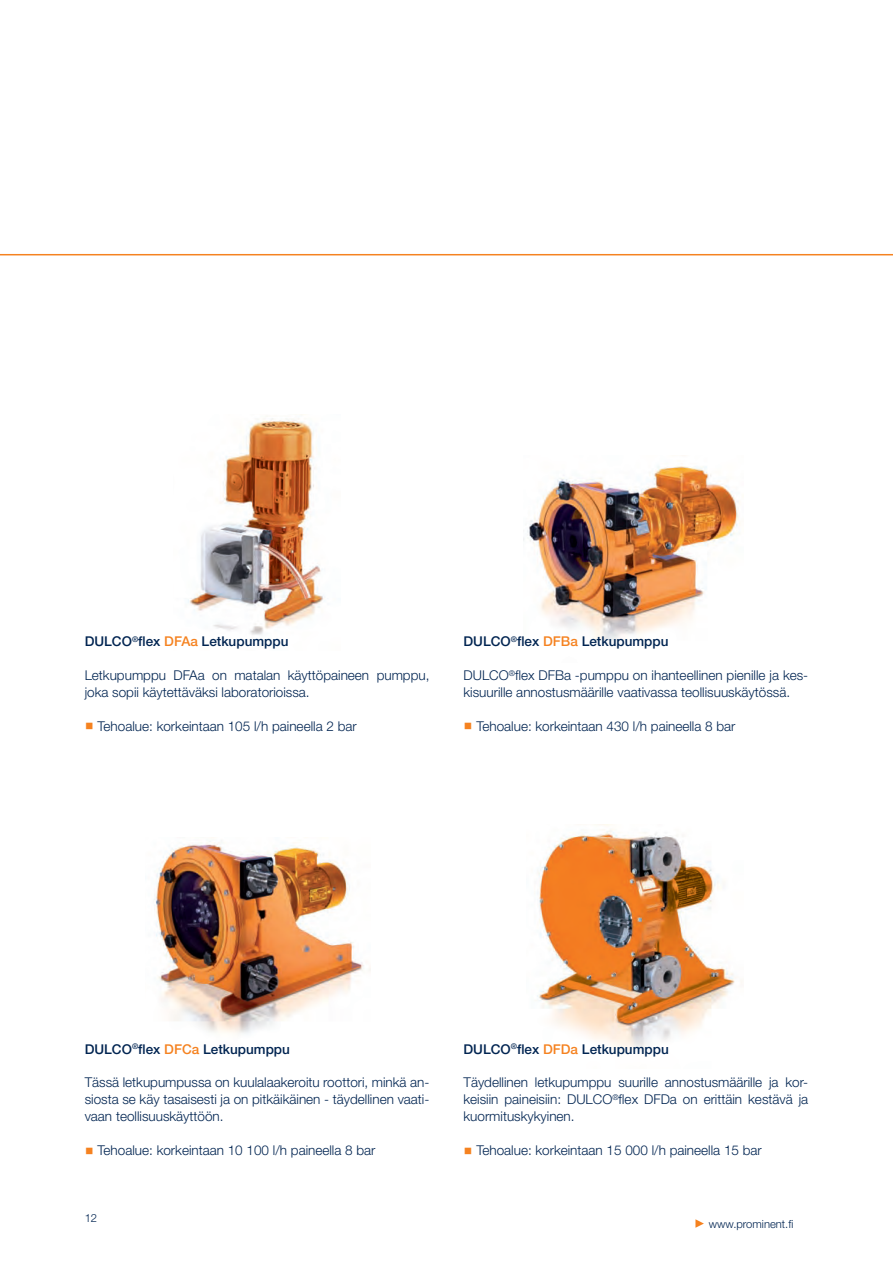
<style>
.page{position:relative;width:893px;height:1262px;background:#fff}
.page>*{position:absolute;margin:0;border:0;box-sizing:border-box;transform-origin:0 0}
.t1{font:300 13.5px/17px "Helvetica Neue";color:#002451;text-align:justify}
.t2{font:500 13.5px "Helvetica Neue";color:#002451}
.t3{font:300 11.25px "Helvetica Neue";color:#002451}
.s1{color:#f58220}
</style>
<div class="page">
<svg style="left:695px;top:1219px;width:8px;height:9px"></svg>
<img style="left:188px;top:418px;width:136px;height:217px">
<img style="left:154px;top:841px;width:217px;height:193px">
<img style="left:537px;top:824px;width:205px;height:225px">
<img style="left:523px;top:463px;width:217px;height:178px">
<hr style="left:0;top:254px;width:892px;height:1px;background:#f58220">
<p class="t2" style="left:85px;top:637px;width:205px">DULCO<sup>®</sup>flex <span class="s1">DFAa</span> Letkupumppu</p>
<p class="t1" style="left:85px;top:668px;width:346px">Letkupumppu DFAa on matalan käyttöpaineen pumppu, joka sopii käytettäväksi laboratorioissa.</p>
<p class="t1" style="left:98px;top:719px;width:260px">Tehoalue: korkeintaan 105 l/h paineella 2 bar</p>
<p class="t2" style="left:463px;top:637px;width:206px">DULCO<sup>®</sup>flex <span class="s1">DFBa</span> Letkupumppu</p>
<p class="t1" style="left:463px;top:668px;width:346px">DULCO<sup>®</sup>flex DFBa -pumppu on ihanteellinen pienille ja kes&shy;kisuurille annostusmäärille vaativassa teollisuuskäytössä.</p>
<p class="t1" style="left:476px;top:719px;width:260px">Tehoalue: korkeintaan 430 l/h paineella 8 bar</p>
<p class="t2" style="left:85px;top:1044px;width:207px">DULCO<sup>®</sup>flex <span class="s1">DFCa</span> Letkupumppu</p>
<p class="t1" style="left:85px;top:1075px;width:346px">Tässä letkupumpussa on kuulalaakeroitu roottori, minkä an&shy;siosta se käy tasaisesti ja on pitkäikäinen - täydellinen vaati&shy;vaan teollisuuskäyttöön.</p>
<p class="t1" style="left:98px;top:1143px;width:279px">Tehoalue: korkeintaan 10 100 l/h paineella 8 bar</p>
<p class="t3" style="left:85px;top:1214px;width:14px">12</p>
<p class="t2" style="left:463px;top:1044px;width:207px">DULCO<sup>®</sup>flex <span class="s1">DFDa</span> Letkupumppu</p>
<p class="t1" style="left:463px;top:1075px;width:346px">Täydellinen letkupumppu suurille annostusmäärille ja kor&shy;keisiin paineisiin: DULCO<sup>®</sup>flex DFDa on erittäin kestävä ja kuormituskykyinen.</p>
<p class="t1" style="left:476px;top:1143px;width:287px">Tehoalue: korkeintaan 15 000 l/h paineella 15 bar</p>
<p class="t3" style="left:708px;top:1220px;width:86px">www.prominent.fi</p>
</div>
